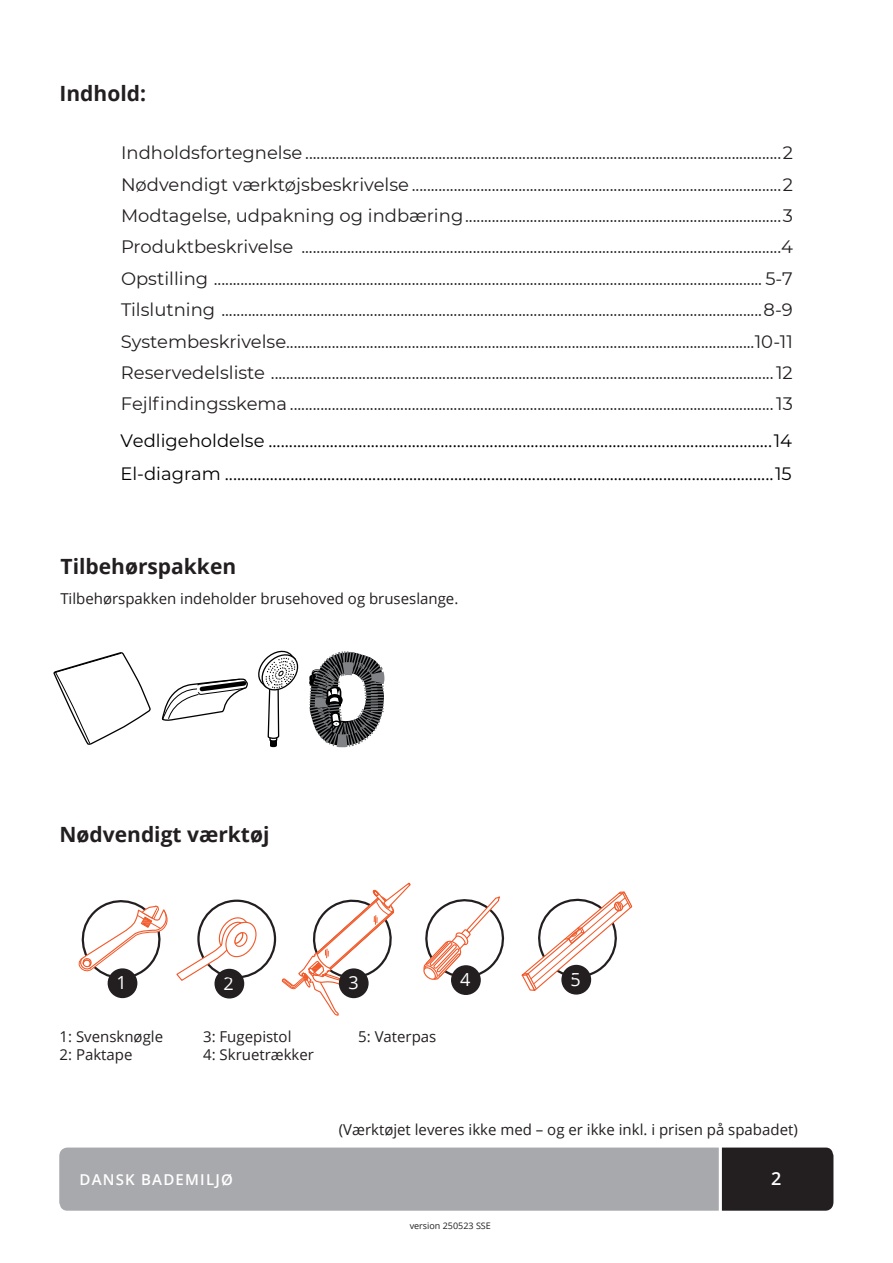
<style>
.page{position:relative;width:893px;height:1263px;background:#fff}
.page>*{position:absolute;margin:0;border:0;box-sizing:border-box;transform-origin:0 0}
.Overskrift_14_Fed{font:700 21px "Open Sans";color:#231f20}
.t1{font:18px/31.3px "Montserrat";color:#231f20;text-align:justify}
.t2{font:18px/33px "Minion Pro";color:#000}
.t3{font:18px "Open Sans";color:#fff}
.t4{font:600 18px "Open Sans";color:#fff}
.Brødtekst{font:15px "Open Sans";color:#231f20}
.t5{font:600 15px "Open Sans";letter-spacing:.08em;color:#fff}
.t6{font:9px "Open Sans";color:#231f20}
.s1{font-family:"Montserrat"}
</style>
<div class="page">
<svg style="left:59px;top:1147px;width:774px;height:64px;background:#97989b"></svg>
<svg style="left:78px;top:899px;width:181px;height:100px"></svg>
<div style="left:108px;top:969px;width:29px;height:28px;background:#231f20;border-radius:50%"></div>
<div style="left:108px;top:968px;width:29px;height:30px;border:2px solid #231f20;border-radius:50%"></div>
<svg style="left:281px;top:882px;width:130px;height:134px"></svg>
<div style="left:452px;top:966px;width:28px;height:28px;background:#231f20;border-radius:50%"></div>
<div style="left:451px;top:965px;width:30px;height:30px;border:2px solid #231f20;border-radius:50%"></div>
<svg style="left:423px;top:896px;width:82px;height:88px"></svg>
<div style="left:561px;top:965px;width:30px;height:29px;border:2px solid #231f20;border-radius:50%"></div>
<svg style="left:521px;top:891px;width:112px;height:101px"></svg>
<div style="left:340px;top:969px;width:28px;height:28px;background:#231f20;border-radius:50%"></div>
<div style="left:339px;top:968px;width:30px;height:30px;border:2px solid #231f20;border-radius:50%"></div>
<svg style="left:53px;top:650px;width:332px;height:98px"></svg>
<p class="Overskrift_14_Fed" style="left:60px;top:79px;width:88px">Indhold:</p>
<p class="t1" style="left:121px;top:137px;width:673px">Indholdsfortegnelse .............................................................................................................................2<br>Nødvendigt værktøjsbeskrivelse .................................................................................................2<br>Modtagelse, udpakning og indbæring ...................................................................................3<br>Produktbeskrivelse ..............................................................................................................................4<br>Opstilling ................................................................................................................................................ 5-7<br>Tilslutning ..............................................................................................................................................8-9<br>Systembeskrivelse...........................................................................................................................10-11<br>Reservedelsliste ....................................................................................................................................12<br>Fejlfindingsskema ...............................................................................................................................13</p>
<p class="t2" style="left:120px;top:425px;width:673px"><span class="s1">Vedligeholdelse</span> ...........................................................................................................................<span class="s1">14<br>El-diagram</span> ......................................................................................................................................<span class="s1">15</span></p>
<p class="Overskrift_14_Fed" style="left:61px;top:552px;width:177px">Tilbehørspakken</p>
<p class="Brødtekst" style="left:60px;top:589px;width:399px">Tilbehørspakken indeholder brusehoved og bruseslange.</p>
<p class="Overskrift_14_Fed" style="left:59px;top:819px;width:211px">Nødvendigt værktøj</p>
<p class="t3" style="left:117px;top:970px;width:12px">1</p>
<p class="t3" style="left:223px;top:971px;width:12px">2</p>
<p class="t3" style="left:349px;top:970px;width:12px">3</p>
<p class="t3" style="left:460px;top:967px;width:12px">4</p>
<p class="t3" style="left:570px;top:967px;width:12px">5</p>
<p class="Brødtekst" style="left:60px;top:1026px;width:105px">1: Svensknøgle</p>
<p class="Brødtekst" style="left:60px;top:1044px;width:74px">2: Paktape</p>
<p class="Brødtekst" style="left:203px;top:1026px;width:90px">3: Fugepistol</p>
<p class="Brødtekst" style="left:358px;top:1026px;width:80px">5: Vaterpas</p>
<p class="Brødtekst" style="left:203px;top:1044px;width:112px">4: Skruetrækker</p>
<p class="Brødtekst" style="left:339px;top:1119px;width:460px">(Værktøjet leveres ikke med – og er ikke inkl. i prisen på spabadet)</p>
<p class="t5" style="left:80px;top:1169px;width:155px">DANSK BADEMILJØ</p>
<p class="t4" style="left:771px;top:1166px;width:12px">2</p>
<p class="t6" style="left:410px;top:1220px;width:83px">version 250523 SSE</p>
</div>
